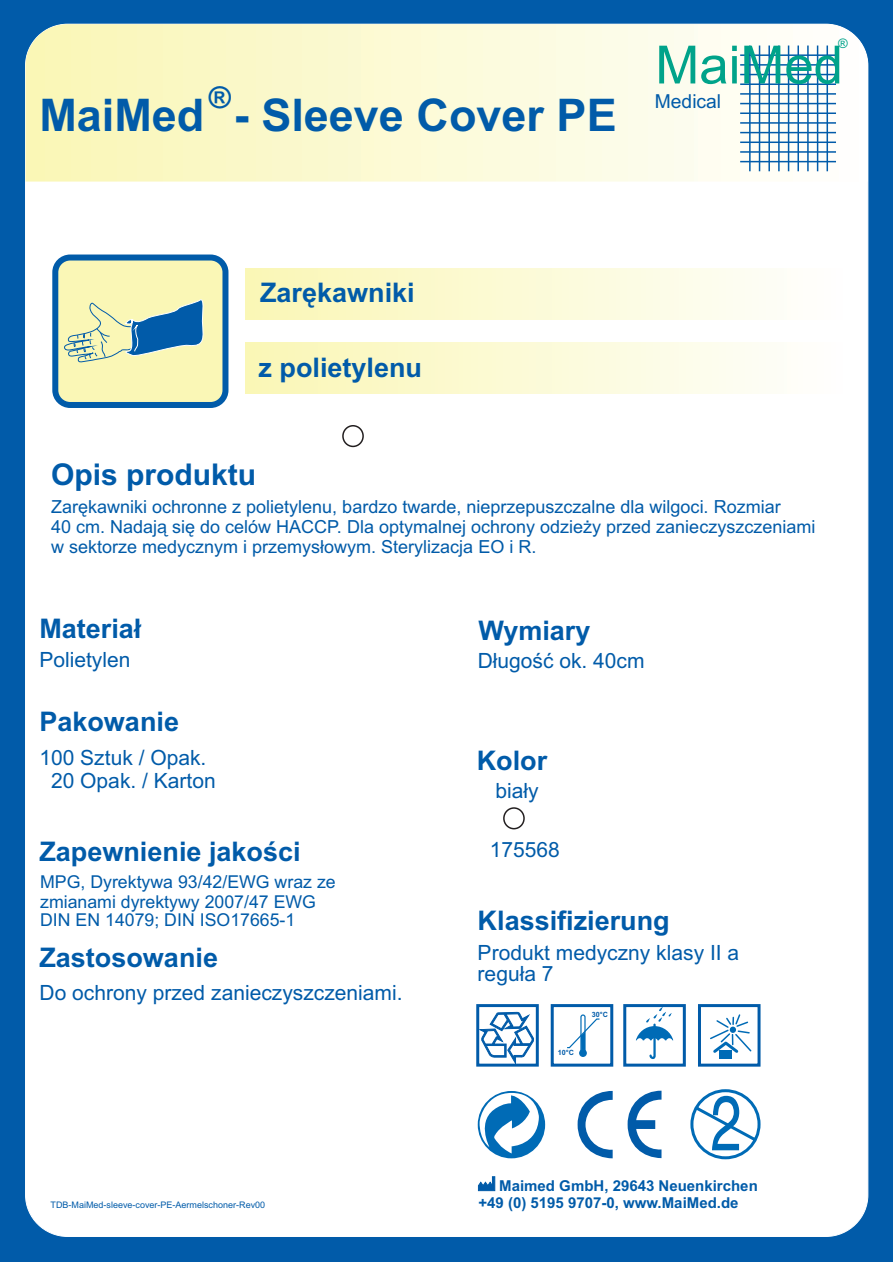
<style>
.page{position:relative;width:893px;height:1262px;background:#015ba9}
.page>*{position:absolute;margin:0;border:0;box-sizing:border-box;transform-origin:0 0}
.t1{font:52.8px "Arial";color:#00a38a}
.t2{font:700 45px "Arial";color:#015ba9}
.t3{font:700 30px "Arial";color:#015ba9}
.t4{font:700 27px "Arial";color:#015ba9}
.t5{font:21px/23.4px "Arial";color:#015ba9;text-align:center}
.t6{font:19.2px "Arial";color:#015ba9}
.t7{font:18px/20.1px "Arial";color:#015ba9}
.t8{font:17.7px/19.8px "Arial";color:#015ba9}
.t9{font:700 15px "Arial";color:#015ba9}
.t10{font:13.2px "Arial";color:#00a38a}
.t11{font:9px "Arial";color:#015ba9}
.t12{font:700 7.2px "Arial";color:#015ba9}
</style>
<div class="page">
<div style="left:25px;top:24px;width:843px;height:1212px;background:#fff;border:1px solid #fff;border-radius:42px"></div>
<img style="left:26px;top:24px;width:841px;height:158px">
<hr style="left:740px;top:54px;width:96px;height:2px;background:#015ba9">
<hr style="left:749px;top:46px;width:1px;height:125px;background:#015ba9">
<hr style="left:758px;top:46px;width:2px;height:125px;background:#015ba9">
<hr style="left:768px;top:46px;width:2px;height:125px;background:#015ba9">
<hr style="left:778px;top:46px;width:1px;height:125px;background:#015ba9">
<hr style="left:787px;top:46px;width:2px;height:125px;background:#015ba9">
<hr style="left:797px;top:46px;width:2px;height:125px;background:#015ba9">
<hr style="left:807px;top:46px;width:1px;height:125px;background:#015ba9">
<hr style="left:816px;top:46px;width:2px;height:125px;background:#015ba9">
<hr style="left:826px;top:46px;width:2px;height:125px;background:#015ba9">
<hr style="left:740px;top:64px;width:96px;height:2px;background:#015ba9">
<hr style="left:740px;top:74px;width:96px;height:1px;background:#015ba9">
<hr style="left:740px;top:83px;width:96px;height:2px;background:#015ba9">
<hr style="left:740px;top:93px;width:96px;height:2px;background:#015ba9">
<hr style="left:740px;top:103px;width:96px;height:1px;background:#015ba9">
<hr style="left:740px;top:112px;width:96px;height:2px;background:#015ba9">
<hr style="left:740px;top:122px;width:96px;height:2px;background:#015ba9">
<hr style="left:740px;top:132px;width:96px;height:1px;background:#015ba9">
<hr style="left:740px;top:141px;width:96px;height:2px;background:#015ba9">
<hr style="left:740px;top:151px;width:96px;height:2px;background:#015ba9">
<hr style="left:740px;top:161px;width:96px;height:1px;background:#015ba9">
<div style="left:245px;top:269px;width:597px;height:51px;background:linear-gradient(to right,#faf7b5,#fefefd)"></div>
<div style="left:245px;top:342px;width:597px;height:51px;background:linear-gradient(to right,#faf7b5,#fefefd)"></div>
<div style="left:580px;top:1014px;width:5px;height:39px;border:1px solid #006bb6;border-radius:2px"></div>
<div style="left:579px;top:1049px;width:8px;height:8px;background:#006bb6;border-radius:50%"></div>
<svg style="left:567px;top:1017px;width:33px;height:33px"></svg>
<div style="left:550px;top:1004px;width:63px;height:62px;border:3px solid #015ba9"></div>
<div style="left:623px;top:1004px;width:62px;height:62px;border:3px solid #015ba9"></div>
<div style="left:698px;top:1004px;width:62px;height:62px;border:3px solid #015ba9"></div>
<div style="left:719px;top:1050px;width:13px;height:9px;background:#006bb6"></div>
<svg style="left:710px;top:1014px;width:42px;height:39px"></svg>
<svg style="left:635px;top:1006px;width:38px;height:52px"></svg>
<svg style="left:690px;top:1089px;width:71px;height:71px"></svg>
<div style="left:477px;top:1091px;width:68px;height:67px;background:#006bb6;border-radius:50%"></div>
<svg style="left:477px;top:1093px;width:62px;height:60px"></svg>
<svg style="left:480px;top:1011px;width:54px;height:51px"></svg>
<div style="left:476px;top:1004px;width:63px;height:62px;border:3px solid #015ba9"></div>
<svg style="left:477px;top:1176px;width:18px;height:15px"></svg>
<svg style="left:577px;top:1090px;width:35px;height:68px"></svg>
<svg style="left:627px;top:1090px;width:34px;height:68px"></svg>
<svg style="left:342px;top:425px;width:22px;height:22px"></svg>
<svg style="left:503px;top:807px;width:21px;height:22px"></svg>
<div style="left:52px;top:254px;width:176px;height:154px;background:#faf7b6;border:6px solid #015ba9;border-radius:15px"></div>
<svg style="left:64px;top:299px;width:140px;height:64px"></svg>
<h3 class="t3" style="left:209px;top:87px;width:24px">®</h3>
<h2 class="t2" style="left:39px;top:98px;width:579px">MaiMed - Sleeve Cover PE</h2>
<p class="t10" style="left:838px;top:38px;width:11px">®</p>
<h1 class="t1" style="left:655px;top:45px;width:189px">MaiMed</h1>
<p class="t6" style="left:655px;top:94px;width:68px">Medical</p>
<h3 class="t4" style="left:260px;top:282px;width:156px">Zarêkawniki</h3>
<h3 class="t4" style="left:258px;top:357px;width:165px">z polietylenu</h3>
<h3 class="t3" style="left:51px;top:463px;width:207px">Opis produktu</h3>
<p class="t7" style="left:51px;top:498px;width:765px">Zarêkawniki ochronne z polietylenu, bardzo twarde, nieprzepuszczalne dla wilgoci. Rozmiar<br>40 cm. Nadaj¹ siê do celów HACCP. Dla optymalnej ochrony odzie¿y przed zanieczyszczeniami w sektorze medycznym i przemys³owym. Sterylizacja EO i R.</p>
<h3 class="t4" style="left:39px;top:618px;width:104px">Materia³</h3>
<p class="t5" style="left:39px;top:649px;width:93px">Polietylen</p>
<h3 class="t4" style="left:39px;top:711px;width:141px">Pakowanie</h3>
<p class="t5" style="left:39px;top:747px;width:178px">100 Sztuk / Opak.<br>20 Opak. / Karton</p>
<h3 class="t4" style="left:39px;top:841px;width:263px">Zapewnienie jakoœci</h3>
<p class="t8" style="left:40px;top:873px;width:297px">MPG, Dyrektywa 93/42/EWG wraz ze zmianami dyrektywy 2007/47 EWG</p>
<p class="t8" style="left:40px;top:911px;width:257px">DIN EN 14079; DIN ISO17665-1</p>
<h3 class="t4" style="left:39px;top:947px;width:180px">Zastosowanie</h3>
<p class="t5" style="left:39px;top:982px;width:364px">Do ochrony przed zanieczyszczeniami.</p>
<h3 class="t4" style="left:478px;top:620px;width:114px">Wymiary</h3>
<p class="t5" style="left:477px;top:650px;width:168px">D³ugoœæ ok. 40cm</p>
<h3 class="t4" style="left:476px;top:750px;width:72px">Kolor</h3>
<p class="t5" style="left:495px;top:781px;width:45px">bia³y</p>
<p class="t5" style="left:489px;top:840px;width:72px">175568</p>
<h3 class="t4" style="left:477px;top:910px;width:194px">Klassifizierung</h3>
<p class="t5" style="left:477px;top:942px;width:263px">Produkt medyczny klasy II a</p>
<p class="t5" style="left:477px;top:964px;width:77px">regu³a 7</p>
<p class="t12" style="left:557px;top:1050px;width:18px">10°C</p>
<p class="t12" style="left:591px;top:1012px;width:18px">30°C</p>
<p class="t9" style="left:499px;top:1180px;width:260px">Maimed GmbH, 29643 Neuenkirchen</p>
<p class="t11" style="left:51px;top:1201px;width:216px">TDB-MaiMed-sleeve-cover-PE-Aermelschoner-Rev00</p>
<p class="t9" style="left:478px;top:1196px;width:261px">+49 (0) 5195 9707-0, www.MaiMed.de</p>
</div>
